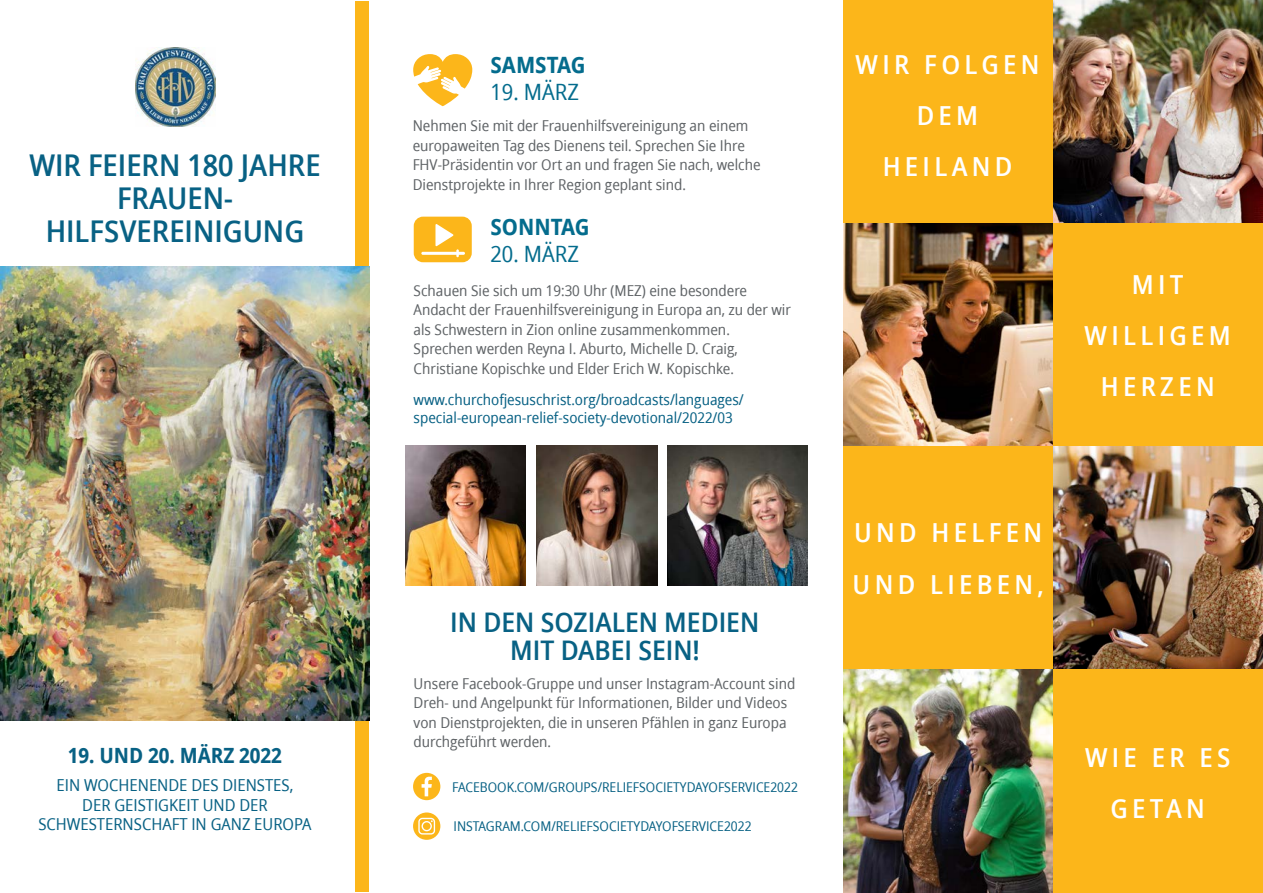
<style>
.page{position:relative;width:1263px;height:893px;background:#fff}
.page>*{position:absolute;margin:0;border:0;box-sizing:border-box;transform-origin:0 0}
.t1{font:600 30px/33px "Zoram Condlds Lat";color:#086184;text-align:center}
.t2{font:600 27px/28.5px "Zoram Condlds Lat";color:#086184;text-align:center}
.t3{font:600 26.25px/51.2px "Zoram Condlds Lat";letter-spacing:.165em;color:#fff;text-align:center}
.t4{font:700 22.5px "Zoram Condlds Lat";color:#046c8d}
.t5{font:22.5px "Zoram Condlds Lat";color:#046c8d}
.t6{font:700 21px "Zoram Condlds Lat";color:#086184}
.t7{font:16.5px/19.5px "Zoram Condlds Lat";color:#086184;text-align:center}
.t8{font:15px/19.5px "Zoram Condlds Lat";color:#5f6366}
.t9{font:15px/18px "Zoram Condlds Lat";color:#086184}
.t10{font:13.5px "Zoram Condlds Lat";color:#086184}
</style>
<div class="page">
<img style="left:1053px;top:0;width:210px;height:223px">
<div style="left:843px;top:0;width:210px;height:224px;background:#fcb61a"></div>
<img style="left:843px;top:223px;width:210px;height:223px">
<div style="left:1053px;top:223px;width:210px;height:224px;background:#fcb61a"></div>
<img style="left:1053px;top:446px;width:210px;height:223px">
<div style="left:843px;top:446px;width:210px;height:224px;background:#fcb61a"></div>
<img style="left:843px;top:669px;width:210px;height:224px">
<div style="left:1053px;top:669px;width:210px;height:224px;background:#fcb61a"></div>
<div style="left:355px;top:1px;width:14px;height:891px;background:#fcb61a"></div>
<img style="left:0;top:266px;width:369px;height:454px">
<svg style="left:413px;top:54px;width:59px;height:52px"></svg>
<svg style="left:414px;top:217px;width:58px;height:45px;background:#fcc240"></svg>
<img style="left:405px;top:446px;width:121px;height:140px">
<img style="left:537px;top:446px;width:120px;height:140px">
<div style="left:413px;top:773px;width:27px;height:27px;background:#fcb61a;border-radius:50%"></div>
<svg style="left:422px;top:777px;width:10px;height:19px"></svg>
<svg style="left:413px;top:812px;width:27px;height:28px"></svg>
<svg style="left:418px;top:818px;width:17px;height:16px"></svg>
<img style="left:668px;top:446px;width:140px;height:140px">
<img style="left:136px;top:47px;width:79px;height:80px">
<h1 class="t1" style="left:29px;top:149px;width:293px">WIR FEIERN 180 JAHRE<br>FRAUEN-<br>HILFSVEREINIGUNG</h1>
<h3 class="t6" style="left:68px;top:740px;width:215px">19. UND 20. MÄRZ 2022</h3>
<p class="t7" style="left:38px;top:776px;width:275px">EIN WOCHENENDE DES DIENSTES,<br>DER GEISTIGKEIT UND DER<br>SCHWESTERNSCHAFT IN GANZ EUROPA</p>
<h3 class="t4" style="left:490px;top:48px;width:97px">SAMSTAG</h3>
<h3 class="t5" style="left:490px;top:75px;width:90px">19. MÄRZ</h3>
<p class="t8" style="left:413px;top:116px;width:349px">Nehmen Sie mit der Frauenhilfsvereinigung an einem europaweiten Tag des Dienens teil. Sprechen Sie Ihre FHV-Präsidentin vor Ort an und fragen Sie nach, welche Dienstprojekte in Ihrer Region geplant sind.</p>
<h3 class="t4" style="left:490px;top:210px;width:101px">SONNTAG</h3>
<h3 class="t5" style="left:490px;top:238px;width:90px">20. MÄRZ</h3>
<p class="t8" style="left:414px;top:281px;width:379px">Schauen Sie sich um 19:30 Uhr (MEZ) eine besondere Andacht der Frauenhilfsvereinigung in Europa an, zu der wir als Schwestern in Zion online zusammenkommen.<br>Sprechen werden Reyna I. Aburto, Michelle D. Craig, Christiane Kopischke und Elder Erich W. Kopischke.</p>
<p class="t9" style="left:414px;top:391px;width:332px">www.churchofjesuschrist.org/broadcasts/languages/ special-european-relief-society-devotional/2022/03</p>
<h2 class="t2" style="left:450px;top:608px;width:310px">IN DEN SOZIALEN MEDIEN<br>MIT DABEI SEIN!</h2>
<p class="t8" style="left:414px;top:673px;width:383px">Unsere Facebook-Gruppe und unser Instagram-Account sind Dreh- und Angelpunkt für Informationen, Bilder und Videos von Dienstprojekten, die in unseren Pfählen in ganz Europa durchgeführt werden.</p>
<p class="t10" style="left:452px;top:777px;width:347px">FACEBOOK.COM/GROUPS/RELIEFSOCIETYDAYOFSERVICE2022</p>
<p class="t10" style="left:453px;top:816px;width:299px">INSTAGRAM.COM/RELIEFSOCIETYDAYOFSERVICE2022</p>
<h3 class="t3" style="left:856px;top:39px;width:185px">WIR FOLGEN<br>DEM<br>HEILAND</h3>
<h3 class="t3" style="left:1084px;top:259px;width:148px">MIT<br>WILLIGEM<br>HERZEN</h3>
<h3 class="t3" style="left:853px;top:508px;width:193px;text-align:left">UND HELFEN<br>UND LIEBEN,</h3>
<h3 class="t3" style="left:1085px;top:732px;width:147px">WIE ER ES<br>GETAN</h3>
</div>
